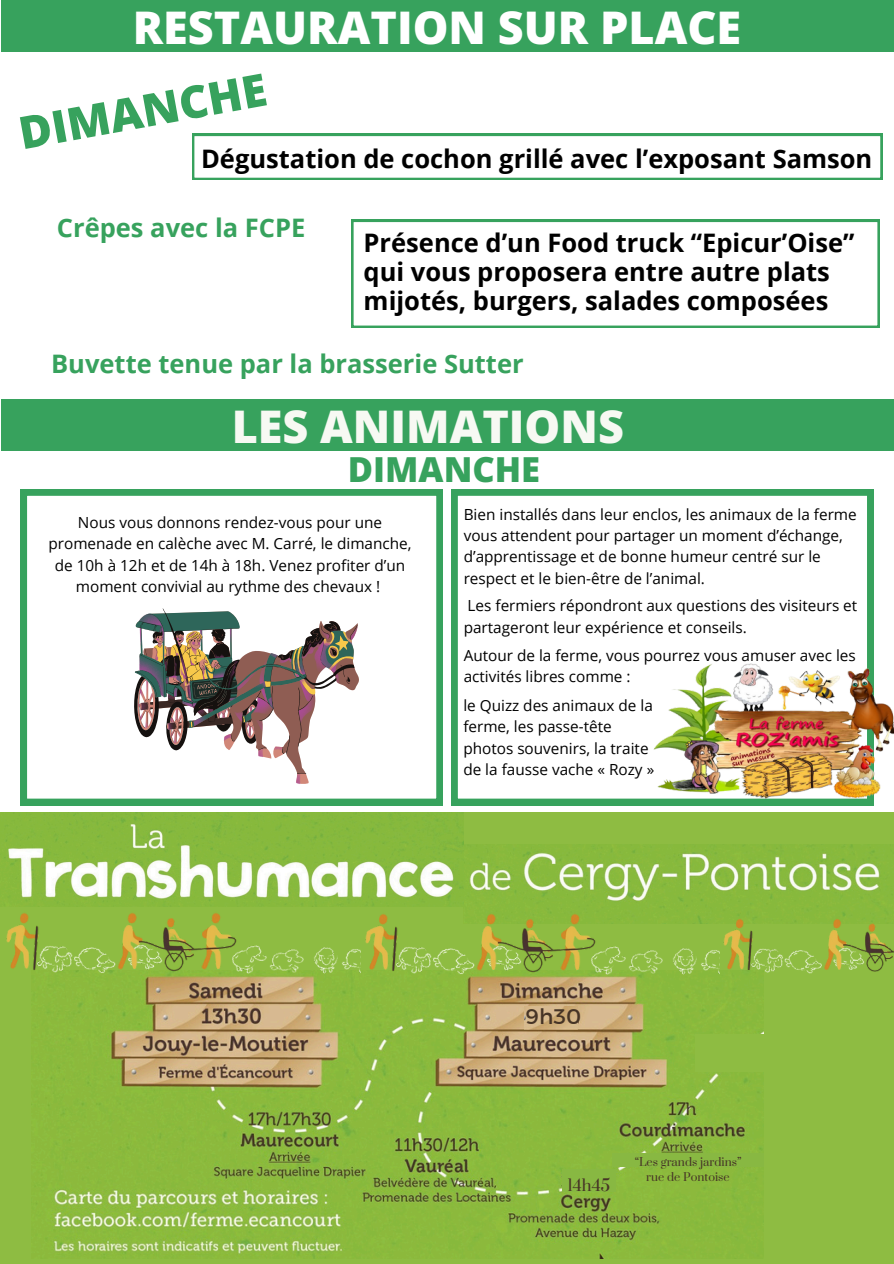
<style>
.page{position:relative;width:894px;height:1264px;background:#fff}
.page>*{position:absolute;margin:0;border:0;box-sizing:border-box;transform-origin:0 0}
.t1{font:800 45px "Open Sans";color:#fff}
.t2{font:800 45px "Open Sans";color:#f7f9f3}
.t3{font:800 45px "Open Sans";color:#37a25d}
.t4{font:800 34.5px "Open Sans";color:#37a25d}
.t5{font:700 25.5px/29.2px "Open Sans";color:#000}
.t6{font:700 25.5px "Open Sans";color:#37a25d}
.t7{font:21.45px "Kief Montaser Regular";color:#463426}
.t8{font:15.6px "Prata";color:#463426}
.t9{font:15.3px/21.3px "Open Sans";color:#000}
.t10{font:11.1px "Prata";color:#463426}
</style>
<div class="page">
<div style="left:0;top:812px;width:893px;height:451px;background:#8ebc42"></div>
<img style="left:463px;top:844px;width:430px;height:63px">
<img style="left:719px;top:907px;width:174px;height:67px">
<img style="left:36px;top:970px;width:727px;height:288px">
<img style="left:6px;top:899px;width:713px;height:87px">
<img style="left:4px;top:812px;width:459px;height:94px">
<div style="left:694px;top:1033px;width:188px;height:38px;background:#8ebc42"></div>
<svg style="left:451px;top:489px;width:422px;height:316px"></svg>
<img style="left:653px;top:661px;width:240px;height:145px">
<div style="left:562px;top:1168px;width:53px;height:23px;background:#88b842"></div>
<img style="left:525px;top:1006px;width:52px;height:23px">
<div style="left:612px;top:1152px;width:151px;height:14px;background:#88b842"></div>
<div style="left:2px;top:399px;width:891px;height:52px;background:#37a25d"></div>
<div style="left:2px;top:0;width:891px;height:52px;background:#37a25d"></div>
<svg style="left:351px;top:220px;width:528px;height:108px"></svg>
<svg style="left:192px;top:134px;width:690px;height:46px"></svg>
<svg style="left:20px;top:489px;width:422px;height:316px"></svg>
<svg style="left:132px;top:599px;width:228px;height:196px"></svg>
<h3 class="t1" style="left:133px;top:-4px;width:609px">RESTAURATION SUR PLACE</h3>
<h5 class="t3" style="left:14px;top:102px;width:252px;rotate:-10deg">DIMANCHE</h5>
<h1 class="t5" style="left:201px;top:143px;width:672px">Dégustation de cochon grillé avec l’exposant Samson</h1>
<h5 class="t6" style="left:57px;top:210px;width:250px">Crêpes avec la FCPE</h5>
<h5 class="t5" style="left:363px;top:227px;width:492px">Présence d’un Food truck “Epicur’Oise” qui vous proposera entre autre plats mijotés, burgers, salades composées</h5>
<p class="t6" style="left:51px;top:346px;width:474px">Buvette tenue par la brasserie Sutter</p>
<h1 class="t2" style="left:231px;top:395px;width:394px">LES ANIMATIONS</h1>
<h5 class="t4" style="left:348px;top:445px;width:194px">DIMANCHE</h5>
<p class="t9" style="left:48px;top:511px;width:364px;text-align:center">Nous vous donnons rendez-vous pour une promenade en calèche avec M. Carré, le dimanche, de 10h à 12h et de 14h à 18h. Venez profiter d’un moment convivial au rythme des chevaux !</p>
<h3 class="t9" style="left:463px;top:503px;width:394px">Bien installés dans leur enclos, les animaux de la ferme vous attendent pour partager un moment d’échange, d’apprentissage et de bonne humeur centré sur le respect et le bien-être de l’animal.</h3>
<h3 class="t9" style="left:463px;top:595px;width:395px">Les fermiers répondront aux questions des visiteurs et partageront leur expérience et conseils.</h3>
<h3 class="t9" style="left:463px;top:644px;width:393px">Autour de la ferme, vous pourrez vous amuser avec les activités libres comme :</h3>
<p class="t9" style="left:463px;top:694px;width:192px">le Quizz des animaux de la ferme, les passe-tête photos souvenirs, la traite de la fausse vache « Rozy »</p>
<h2 class="t7" style="left:525px;top:1003px;width:57px">9h30</h2>
<h1 class="t8" style="left:567px;top:1175px;width:44px">14h45</h1>
<h5 class="t10" style="left:634px;top:1155px;width:108px">“Les grands jardins”</h5>
<p class="t10" style="left:646px;top:1170px;width:85px">rue de Pontoise</p>
</div>
